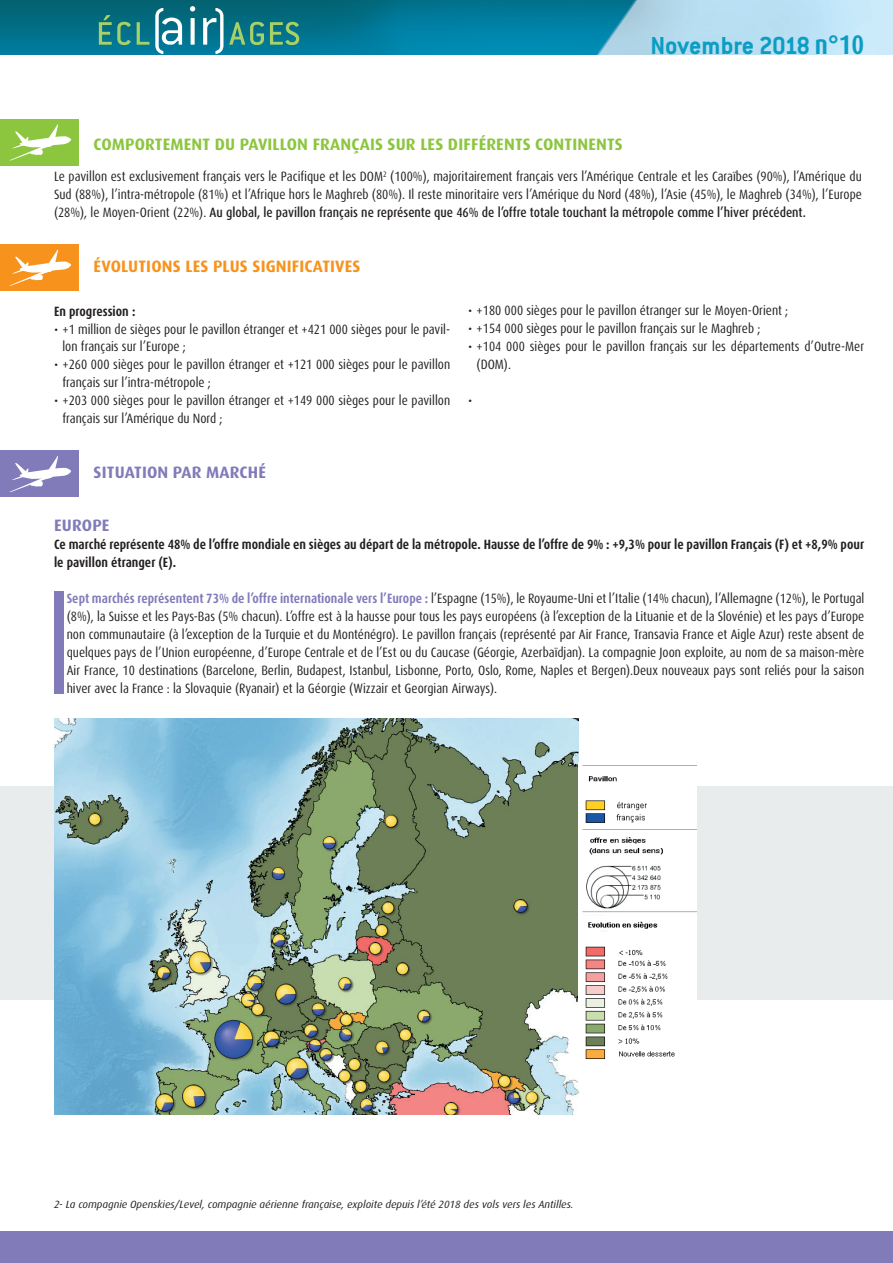
<style>
.page{position:relative;width:893px;height:1263px;background:#fff}
.page>*{position:absolute;margin:0;border:0;box-sizing:border-box;transform-origin:0 0}
.t1{font:700 27px "Conduit ITC";color:#0b9dc4}
.t2{font:700 16.5px "Dax OT";letter-spacing:.01em;color:#8bc63e}
.t3{font:700 16.5px "Dax OT";letter-spacing:.01em;color:#f7931d}
.t4{font:700 16.5px "Dax OT";letter-spacing:.01em;color:#817bba}
.t5{font:condensed 13.5px/18px "Dax OT";color:#231f20}
.t6{font:700 condensed 13.5px/18px "Dax OT";color:#231f20}
.t7{font:italic 10.5px "Dax OT";color:#231f20}
.s1{font-family:"Dax OT";font-stretch:condensed}
.s2{font-weight:500}
.s3{font-weight:700;color:#817bba}
</style>
<div class="page">
<div style="left:0;top:787px;width:893px;height:213px;background:#e9eced"></div>
<div style="left:0;top:119px;width:79px;height:47px;background:#8bc63e"></div>
<svg style="left:10px;top:124px;width:61px;height:36px"></svg>
<div style="left:0;top:244px;width:79px;height:47px;background:#f7931d"></div>
<svg style="left:9px;top:250px;width:62px;height:36px"></svg>
<div style="left:0;top:451px;width:79px;height:46px;background:#817bba"></div>
<svg style="left:9px;top:456px;width:62px;height:36px"></svg>
<img style="left:54px;top:719px;width:524px;height:396px">
<img style="left:578px;top:765px;width:119px;height:294px">
<div style="left:54px;top:591px;width:9px;height:103px;background:#817bba"></div>
<img style="left:0;top:0;width:893px;height:54px">
<div style="left:0;top:1232px;width:893px;height:31px;background:#817bba"></div>
<svg style="left:99px;top:15px;width:32px;height:30px"></svg>
<svg style="left:137px;top:22px;width:12px;height:23px"></svg>
<svg style="left:155px;top:8px;width:27px;height:46px"></svg>
<svg style="left:190px;top:6px;width:5px;height:39px"></svg>
<svg style="left:203px;top:8px;width:20px;height:46px"></svg>
<svg style="left:229px;top:22px;width:35px;height:23px"></svg>
<svg style="left:270px;top:22px;width:29px;height:23px"></svg>
<h1 class="t1" style="left:651px;top:30px;width:215px">Novembre 2018 <span class="s1">n°10</span></h1>
<p class="t2" style="left:94px;top:135px;width:531px">COMPORTEMENT DU PAVILLON FRANÇAIS SUR LES DIFFÉRENTS CONTINENTS</p>
<p class="t5" style="left:54px;top:167px;width:809px;text-align:justify">Le pavillon est exclusivement français vers le Pacifique et les DOM<sup>2</sup> (100%), majoritairement français vers l’Amérique Centrale et les Caraïbes (90%), l’Amérique du Sud (88%), l’intra-métropole (81%) et l’Afrique hors le Maghreb (80%). Il reste minoritaire vers l’Amérique du Nord (48%), l’Asie (45%), le Maghreb (34%), l’Europe (28%), le Moyen-Orient (22%). <span class="s2">Au global, le pavillon français ne représente que 46% de l’offre totale touchant la métropole comme l’hiver précédent.</span></p>
<p class="t3" style="left:94px;top:257px;width:268px">ÉVOLUTIONS LES PLUS SIGNIFICATIVES</p>
<p class="t6" style="left:54px;top:302px;width:83px">En progression :</p>
<p class="t5" style="left:63px;top:320px;width:389px;text-indent:-9px">• +1 million de sièges pour le pavillon étranger et +421 000 sièges pour le pavil&shy;lon français sur l’Europe ;</p>
<p class="t5" style="left:63px;top:356px;width:389px;text-indent:-9px">• +260 000 sièges pour le pavillon étranger et +121 000 sièges pour le pavillon français sur l’intra-métropole ;</p>
<p class="t5" style="left:63px;top:392px;width:389px;text-indent:-9px">• +203 000 sièges pour le pavillon étranger et +149 000 sièges pour le pavillon français sur l’Amérique du Nord ;</p>
<p class="t4" style="left:94px;top:463px;width:174px">SITUATION PAR MARCHÉ</p>
<p class="t5" style="left:468px;top:302px;width:322px">• +180 000 sièges pour le pavillon étranger sur le Moyen-Orient ;</p>
<p class="t5" style="left:468px;top:320px;width:294px">• +154 000 sièges pour le pavillon français sur le Maghreb ;</p>
<p class="t5" style="left:477px;top:338px;width:389px;text-indent:-9px">• +104 000 sièges pour le pavillon français sur les départements d’Outre-Mer (DOM).</p>
<p class="t5" style="left:468px;top:392px;width:6px">•</p>
<p class="t4" style="left:54px;top:516px;width:57px">EUROPE</p>
<p class="t6" style="left:54px;top:535px;width:812px">Ce marché représente 48% de l’offre mondiale en sièges au départ de la métropole. Hausse de l’offre de 9% : +9,3% pour le pavillon Français (F) et +8,9% pour le pavillon étranger (E).</p>
<p class="t5" style="left:67px;top:589px;width:799px;text-align:justify"><span class="s3">Sept marchés représentent 73% de l’offre internationale vers l’Europe :</span> l’Espagne (15%), le Royaume-Uni et l’Italie (14% chacun), l’Allemagne (12%), le Portugal (8%), la Suisse et les Pays-Bas (5% chacun). L’offre est à la hausse pour tous les pays européens (à l’exception de la Lituanie et de la Slovénie) et les pays d’Europe non communautaire (à l’exception de la Turquie et du Monténégro). Le pavillon français (représenté par Air France, Transavia France et Aigle Azur) reste absent de quelques pays de l’Union européenne, d’Europe Centrale et de l’Est ou du Caucase (Géorgie, Azerbaïdjan). La compagnie Joon exploite, au nom de sa maison-mère Air France, 10 destinations (Barcelone, Berlin, Budapest, Istanbul, Lisbonne, Porto, Oslo, Rome, Naples et Bergen).Deux nouveaux pays sont reliés pour la saison hiver avec la France : la Slovaquie (Ryanair) et la Géorgie (Wizzair et Georgian Airways).</p>
<p class="t7" style="left:54px;top:1198px;width:521px">2- La compagnie Openskies/Level, compagnie aérienne française, exploite depuis l’été 2018 des vols vers les Antilles.</p>
</div>
